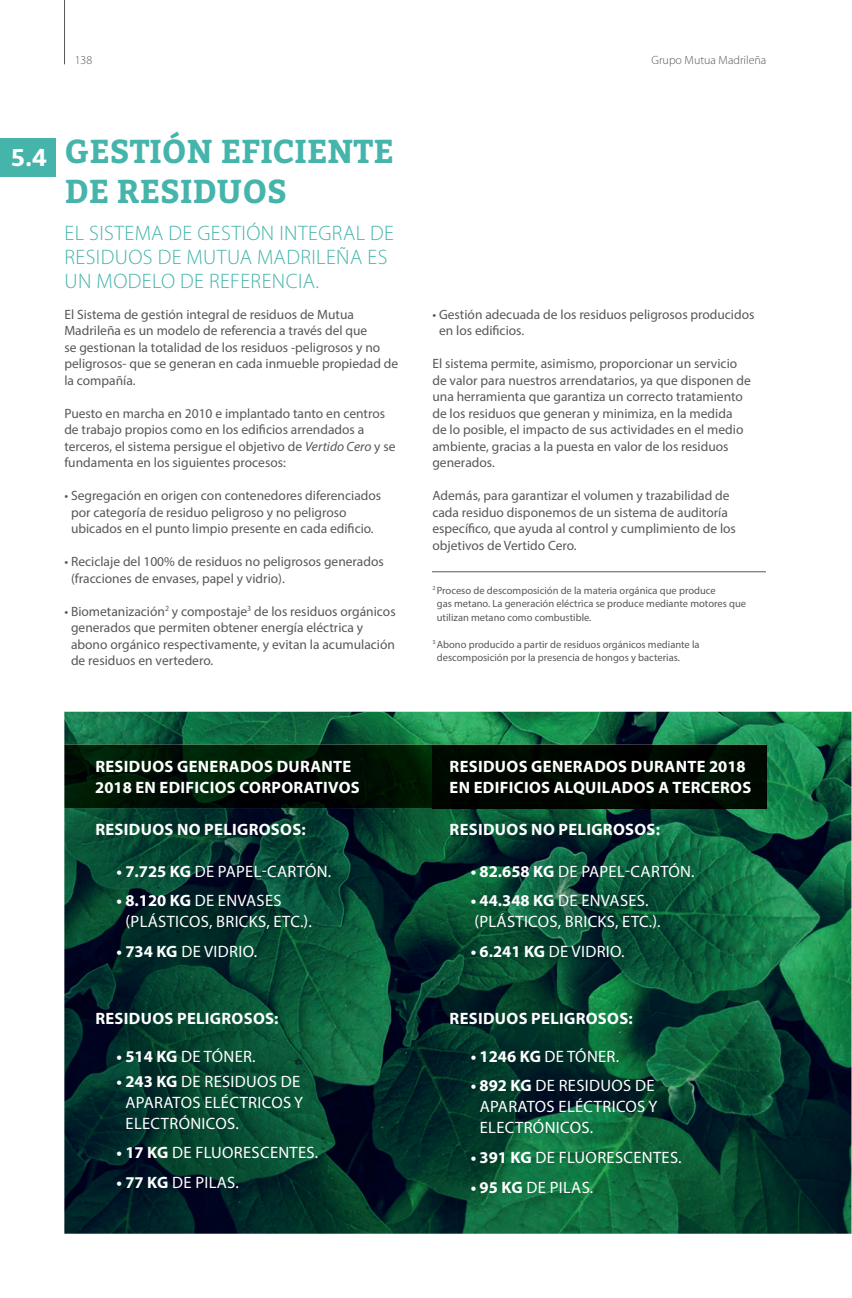
<style>
.page{position:relative;width:852px;height:1298px;background:#fff}
.page>*{position:absolute;margin:0;border:0;box-sizing:border-box;transform-origin:0 0}
.t1{font:700 33px/39.6px "Bitter";color:#45b4ab}
.t2{font:700 24px "Bitter";color:#fff}
.t3{font:300 21px/24px "Myriad Pro";letter-spacing:.02em;color:#45b4ab}
.t4{font:16.5px/21px "Myriad Pro";letter-spacing:.02em;color:#fff}
.t5{font:700 16.5px/21px "Myriad Pro";letter-spacing:.02em;color:#fff}
.t6{font:13.5px/16.5px "Myriad Pro";color:#57585a}
.t7{font:300 12px "Myriad Pro";color:#57585a}
.t8{font:10.5px/13.5px "Myriad Pro";color:#57585a}
.s1{font-style:italic}
.s2{font-weight:700}
</style>
<div class="page">
<hr style="left:64px;top:0;width:1px;height:64px;background:#57585a">
<div style="left:0;top:139px;width:56px;height:38px;background:#45b4ab"></div>
<hr style="left:432px;top:571px;width:333px;height:1px;background:#57585a">
<img style="left:64px;top:712px;width:787px;height:522px">
<img style="left:64px;top:745px;width:368px;height:63px">
<div style="left:432px;top:745px;width:334px;height:63px;background:#000800"></div>
<p class="t7" style="left:75px;top:54px;width:19px">138</p>
<p class="t7" style="left:651px;top:54px;width:116px">Grupo Mutua Madrileña</p>
<h2 class="t2" style="left:12px;top:143px;width:37px">5.4</h2>
<h1 class="t1" style="left:64px;top:132px;width:331px">GESTIÓN EFICIENTE<br>DE RESIDUOS</h1>
<h3 class="t3" style="left:65px;top:221px;width:331px">EL SISTEMA DE GESTIÓN INTEGRAL DE<br>RESIDUOS DE MUTUA MADRILEÑA ES<br>UN MODELO DE REFERENCIA.</h3>
<p class="t6" style="left:64px;top:306px;width:335px">El Sistema de gestión integral de residuos de Mutua Madrileña es un modelo de referencia a través del que<br>se gestionan la totalidad de los residuos -peligrosos y no peligrosos- que se generan en cada inmueble propiedad de la compañía.</p>
<p class="t6" style="left:64px;top:405px;width:333px">Puesto en marcha en 2010 e implantado tanto en centros de trabajo propios como en los edificios arrendados a terceros, el sistema persigue el objetivo de <span class="s1">Vertido Cero</span> y se fundamenta en los siguientes procesos:</p>
<p class="t6" style="left:71px;top:487px;width:312px;text-indent:-7px">• Segregación en origen con contenedores diferenciados por categoría de residuo peligroso y no peligroso ubicados en el punto limpio presente en cada edificio.</p>
<p class="t6" style="left:71px;top:553px;width:314px;text-indent:-7px">• Reciclaje del 100% de residuos no peligrosos generados (fracciones de envases, papel y vidrio).</p>
<p class="t6" style="left:71px;top:603px;width:326px;text-indent:-7px">• Biometanización<sup>2</sup> y compostaje<sup>3</sup> de los residuos orgánicos generados que permiten obtener energía eléctrica y abono orgánico respectivamente, y evitan la acumulación de residuos en vertedero.</p>
<p class="t6" style="left:439px;top:306px;width:317px;text-indent:-7px">• Gestión adecuada de los residuos peligrosos producidos en los edificios.</p>
<p class="t6" style="left:432px;top:355px;width:320px">El sistema permite, asimismo, proporcionar un servicio de valor para nuestros arrendatarios, ya que disponen de una herramienta que garantiza un correcto tratamiento de los residuos que generan y minimiza, en la medida<br>de lo posible, el impacto de sus actividades en el medio ambiente, gracias a la puesta en valor de los residuos generados.</p>
<p class="t6" style="left:432px;top:487px;width:305px">Además, para garantizar el volumen y trazabilidad de cada residuo disponemos de un sistema de auditoría específico, que ayuda al control y cumplimiento de los objetivos de Vertido Cero.</p>
<p class="t8" style="left:437px;top:583px;width:311px;text-indent:-4px"><sup>2</sup> Proceso de descomposición de la materia orgánica que produce<br>gas metano. La generación eléctrica se produce mediante motores que utilizan metano como combustible.</p>
<p class="t8" style="left:437px;top:637px;width:264px;text-indent:-4px"><sup>3</sup> Abono producido a partir de residuos orgánicos mediante la descomposición por la presencia de hongos y bacterias.</p>
<p class="t5" style="left:95px;top:755px;width:266px">RESIDUOS GENERADOS DURANTE<br>2018 EN EDIFICIOS CORPORATIVOS</p>
<p class="t5" style="left:95px;top:818px;width:212px">RESIDUOS NO PELIGROSOS:</p>
<p class="t4" style="left:116px;top:861px;width:216px"><span class="s2">• 7.725 KG</span> DE PAPEL-CARTÓN.</p>
<p class="t4" style="left:125px;top:890px;width:188px;text-indent:-9px"><span class="s2">• 8.120 KG</span> DE ENVASES (PLÁSTICOS, BRICKS, ETC.).</p>
<p class="t4" style="left:116px;top:941px;width:142px"><span class="s2">• 734 KG</span> DE VIDRIO.</p>
<p class="t5" style="left:95px;top:1007px;width:185px">RESIDUOS PELIGROSOS:</p>
<p class="t4" style="left:116px;top:1045px;width:141px"><span class="s2">• 514 KG</span> DE TÓNER.</p>
<p class="t4" style="left:125px;top:1070px;width:179px;text-indent:-9px"><span class="s2">• 243 KG</span> DE RESIDUOS DE<br>APARATOS ELÉCTRICOS Y<br>ELECTRÓNICOS.</p>
<p class="t4" style="left:116px;top:1142px;width:203px"><span class="s2">• 17 KG</span> DE FLUORESCENTES.</p>
<p class="t4" style="left:116px;top:1171px;width:124px"><span class="s2">• 77 KG</span> DE PILAS.</p>
<p class="t5" style="left:449px;top:755px;width:303px">RESIDUOS GENERADOS DURANTE 2018<br>EN EDIFICIOS ALQUILADOS A TERCEROS</p>
<p class="t5" style="left:449px;top:818px;width:212px">RESIDUOS NO PELIGROSOS:</p>
<p class="t4" style="left:470px;top:861px;width:225px"><span class="s2">• 82.658 KG</span> DE PAPEL-CARTÓN.</p>
<p class="t4" style="left:470px;top:890px;width:191px"><span class="s2">• 44.348 KG</span> DE ENVASES. (PLÁSTICOS, BRICKS, ETC.).</p>
<p class="t4" style="left:470px;top:941px;width:155px"><span class="s2">• 6.241 KG</span> DE VIDRIO.</p>
<p class="t5" style="left:449px;top:1008px;width:185px">RESIDUOS PELIGROSOS:</p>
<p class="t4" style="left:470px;top:1046px;width:150px"><span class="s2">• 1246 KG</span> DE TÓNER.</p>
<p class="t4" style="left:479px;top:1075px;width:179px;text-indent:-9px"><span class="s2">• 892 KG</span> DE RESIDUOS DE<br>APARATOS ELÉCTRICOS Y<br>ELECTRÓNICOS.</p>
<p class="t4" style="left:470px;top:1147px;width:212px"><span class="s2">• 391 KG</span> DE FLUORESCENTES.</p>
<p class="t4" style="left:470px;top:1176px;width:124px"><span class="s2">• 95 KG</span> DE PILAS.</p>
</div>
